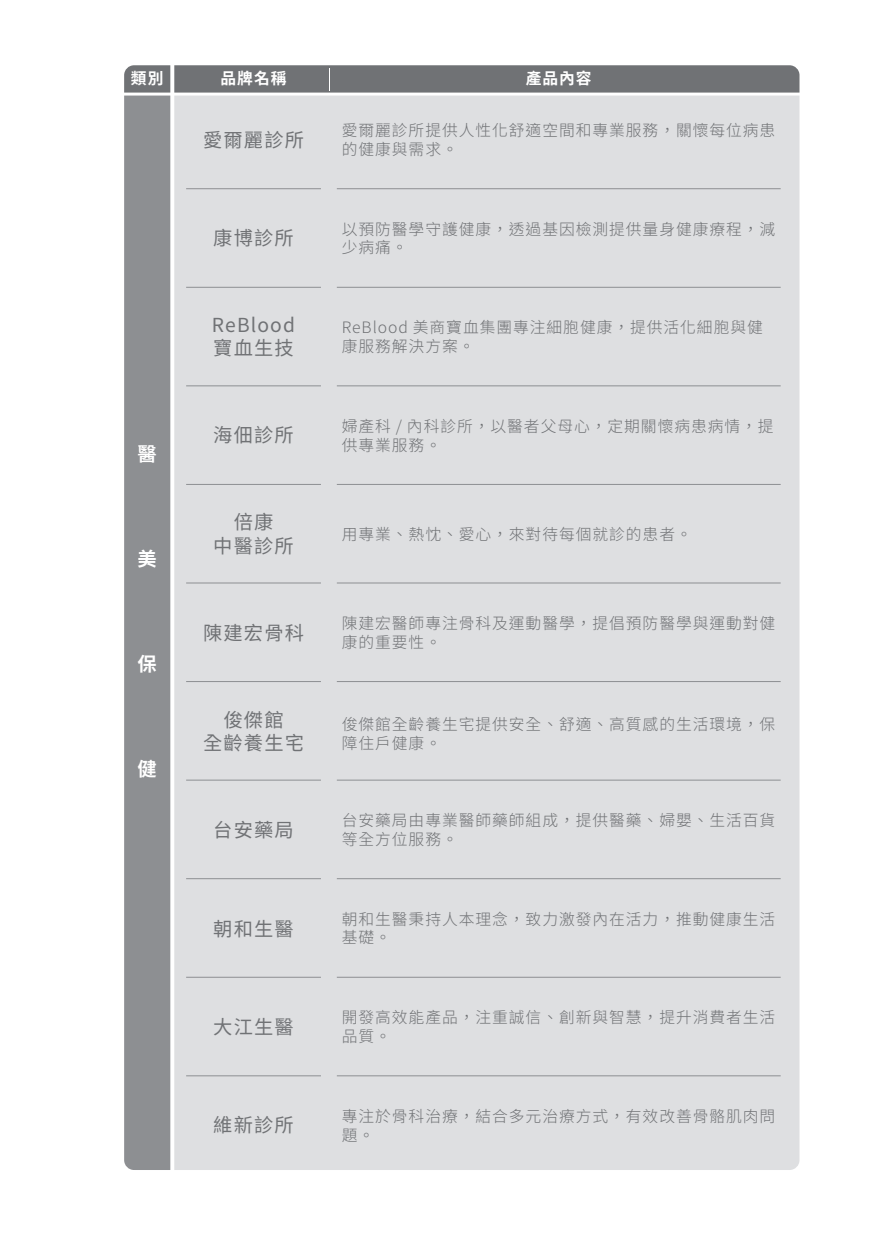
<style>
.page{position:relative;width:874px;height:1241px;background:#fff}
.page>*{position:absolute;margin:0;border:0;box-sizing:border-box;transform-origin:0 0}
.t1{font:19.25px/23.1px "Source Han Sans TC";letter-spacing:.06em;color:#707275;text-align:center}
.t2{font:700 19.25px "Source Han Sans TC";color:#fff}
.t3{font:300 15.75px/18.9px "Source Han Sans TC";letter-spacing:.06em;color:#707275}
.t4{font:700 15.75px "Source Han Sans TC";letter-spacing:.06em;color:#fff}
</style>
<div class="page">
<div style="left:124px;top:95px;width:46px;height:1074px;background:#8d8f92"></div>
<div style="left:174px;top:95px;width:625px;height:1074px;background:#dedfe1"></div>
<svg style="left:124px;top:65px;width:675px;height:28px;background:#747679"></svg>
<hr style="left:336px;top:188px;width:444px;height:1px;background:#8d8f92">
<hr style="left:186px;top:188px;width:135px;height:1px;background:#8d8f92">
<hr style="left:336px;top:287px;width:444px;height:1px;background:#8d8f92">
<hr style="left:186px;top:287px;width:135px;height:1px;background:#8d8f92">
<hr style="left:336px;top:385px;width:444px;height:1px;background:#8d8f92">
<hr style="left:186px;top:385px;width:135px;height:1px;background:#8d8f92">
<hr style="left:336px;top:484px;width:444px;height:1px;background:#8d8f92">
<hr style="left:186px;top:484px;width:135px;height:1px;background:#8d8f92">
<hr style="left:336px;top:582px;width:444px;height:1px;background:#8d8f92">
<hr style="left:186px;top:582px;width:135px;height:1px;background:#8d8f92">
<hr style="left:336px;top:681px;width:444px;height:1px;background:#8d8f92">
<hr style="left:186px;top:681px;width:135px;height:1px;background:#8d8f92">
<hr style="left:336px;top:779px;width:444px;height:1px;background:#8d8f92">
<hr style="left:186px;top:779px;width:135px;height:1px;background:#8d8f92">
<hr style="left:336px;top:878px;width:444px;height:1px;background:#8d8f92">
<hr style="left:186px;top:878px;width:135px;height:1px;background:#8d8f92">
<hr style="left:336px;top:976px;width:444px;height:1px;background:#8d8f92">
<hr style="left:186px;top:976px;width:135px;height:1px;background:#8d8f92">
<hr style="left:336px;top:1075px;width:444px;height:1px;background:#8d8f92">
<hr style="left:186px;top:1075px;width:135px;height:1px;background:#8d8f92">
<p class="t4" style="left:131px;top:70px;width:34px">類別</p>
<p class="t4" style="left:220px;top:70px;width:67px">品牌名稱</p>
<p class="t4" style="left:525px;top:70px;width:67px">產品內容</p>
<p class="t1" style="left:203px;top:128px;width:102px">愛爾麗診所</p>
<p class="t3" style="left:341px;top:121px;width:435px">愛爾麗診所提供人性化舒適空間和專業服務，關懷每位病患的健康與需求。</p>
<p class="t1" style="left:213px;top:227px;width:82px">康博診所</p>
<p class="t3" style="left:341px;top:220px;width:435px">以預防醫學守護健康，透過基因檢測提供量身健康療程，減少病痛。</p>
<p class="t2" style="left:137px;top:443px;width:21px">醫</p>
<p class="t2" style="left:137px;top:548px;width:21px">美</p>
<p class="t2" style="left:137px;top:653px;width:21px">保</p>
<p class="t2" style="left:137px;top:758px;width:21px">健</p>
<p class="t1" style="left:212px;top:314px;width:85px;text-align:left">ReBlood寶血生技</p>
<p class="t3" style="left:341px;top:318px;width:422px">ReBlood 美商寶血集團專注細胞健康，提供活化細胞與健康服務解決方案。</p>
<p class="t1" style="left:213px;top:424px;width:82px">海佃診所</p>
<p class="t3" style="left:341px;top:417px;width:433px">婦產科 / 內科診所，以醫者父母心，定期關懷病患病情，提供專業服務。</p>
<p class="t1" style="left:213px;top:511px;width:82px">倍康<br>中醫診所</p>
<p class="t3" style="left:341px;top:524px;width:351px">用專業、熱忱、愛心，來對待每個就診的患者。</p>
<p class="t1" style="left:203px;top:621px;width:102px">陳建宏骨科</p>
<p class="t3" style="left:341px;top:614px;width:435px">陳建宏醫師專注骨科及運動醫學，提倡預防醫學與運動對健康的重要性。</p>
<p class="t1" style="left:203px;top:708px;width:102px">俊傑館<br>全齡養生宅</p>
<p class="t3" style="left:341px;top:714px;width:435px">俊傑館全齡養生宅提供安全、舒適、高質感的生活環境，保障住戶健康。</p>
<p class="t1" style="left:213px;top:818px;width:82px">台安藥局</p>
<p class="t3" style="left:341px;top:811px;width:435px">台安藥局由專業醫師藥師組成，提供醫藥、婦嬰、生活百貨等全方位服務。</p>
<p class="t1" style="left:213px;top:917px;width:82px">朝和生醫</p>
<p class="t3" style="left:341px;top:909px;width:435px">朝和生醫秉持人本理念，致力激發內在活力，推動健康生活基礎。</p>
<p class="t1" style="left:213px;top:1015px;width:82px">大江生醫</p>
<p class="t3" style="left:341px;top:1008px;width:435px">開發高效能產品，注重誠信、創新與智慧，提升消費者生活品質。</p>
<p class="t1" style="left:213px;top:1113px;width:82px">維新診所</p>
<p class="t3" style="left:341px;top:1106px;width:435px">專注於骨科治療，結合多元治療方式，有效改善骨骼肌肉問題。</p>
</div>
